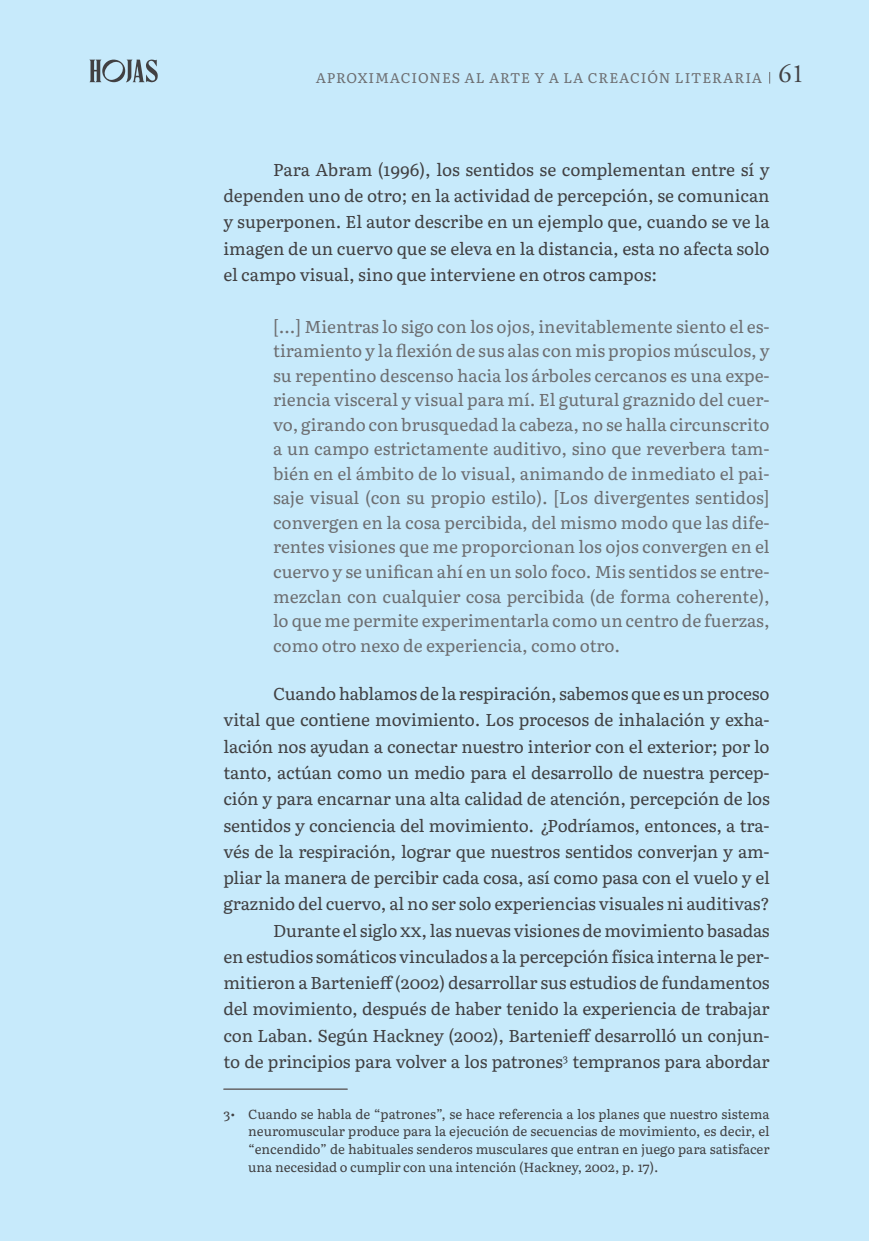
<style>
.page{position:relative;width:869px;height:1241px;background:#fff}
.page>*{position:absolute;margin:0;border:0;box-sizing:border-box;transform-origin:0 0}
.t1{font:17.15px/26.2px "Literata";letter-spacing:-.01em;color:#414042;text-align:justify}
.t2{font:17.15px/24.5px "Literata";color:#6d6e71;text-align:justify}
.t3{font:14px "Literata";letter-spacing:.06em;color:#6d6e71}
.t4{font:13.12px/17.5px "Literata";color:#414042;text-align:justify}
.s1{font-family:"Adobe Garamond Pro";font-size:26.25px;color:#414042}
</style>
<div class="page">
<div style="left:0;top:0;width:868px;height:1240px;background:#c7eafb"></div>
<svg style="left:89px;top:59px;width:69px;height:24px"></svg>
<hr style="left:223px;top:1088px;width:124px;height:1px;background:#6d6e71">
<p class="t3" style="left:315px;top:67px;width:490px">APROXIMACIONES AL ARTE Y A LA CREACIÓN LITERARIA <span class="s1">61</span></p>
<p class="t1" style="left:223px;top:155px;width:547px;text-indent:50px">Para Abram (1996), los sentidos se complementan entre sí y dependen uno de otro; en la actividad de percepción, se comunican y superponen. El autor describe en un ejemplo que, cuando se ve la imagen de un cuervo que se eleva en la distancia, esta no afecta solo el campo visual, sino que interviene en otros campos:</p>
<p class="t2" style="left:273px;top:313px;width:498px">[…] Mientras lo sigo con los ojos, inevitablemente siento el es&shy;tiramiento y la flexión de sus alas con mis propios músculos, y su repentino descenso hacia los árboles cercanos es una expe&shy;riencia visceral y visual para mí. El gutural graznido del cuer&shy;vo, girando con brusquedad la cabeza, no se halla circunscrito a un campo estrictamente auditivo, sino que reverbera tam&shy;bién en el ámbito de lo visual, animando de inmediato el pai&shy;saje visual (con su propio estilo). [Los divergentes sentidos] convergen en la cosa percibida, del mismo modo que las dife&shy;rentes visiones que me proporcionan los ojos convergen en el cuervo y se unifican ahí en un solo foco. Mis sentidos se entre&shy;mezclan con cualquier cosa percibida (de forma coherente), lo que me permite experimentarla como un centro de fuerzas, como otro nexo de experiencia, como otro.</p>
<p class="t1" style="left:223px;top:679px;width:547px;text-align:right">Cuando hablamos de la respiración, sabemos que es un proceso<br>vital que contiene movimiento. Los procesos de inhalación y exha&shy;lación nos ayudan a conectar nuestro interior con el exterior; por lo tanto, actúan como un medio para el desarrollo de nuestra percep&shy;ción y para encarnar una alta calidad de atención, percepción de los sentidos y conciencia del movimiento. ¿Podríamos, entonces, a tra&shy;vés de la respiración, lograr que nuestros sentidos converjan y am&shy;pliar la manera de percibir cada cosa, así como pasa con el vuelo y el graznido del cuervo, al no ser solo experiencias visuales ni auditivas?<br>Durante el siglo xx, las nuevas visiones de movimiento basadas<br>en estudios somáticos vinculados a la percepción física interna le per&shy;mitieron a Bartenieff (2002) desarrollar sus estudios de fundamentos del movimiento, después de haber tenido la experiencia de trabajar con Laban. Según Hackney (2002), Bartenieff desarrolló un conjun&shy;to de principios para volver a los patrones<sup>3</sup> tempranos para abordar</p>
<p class="t4" style="left:248px;top:1104px;width:522px;text-indent:-25px">3• Cuando se habla de “patrones”, se hace referencia a los planes que nuestro sistema neuromuscular produce para la ejecución de secuencias de movimiento, es decir, el “encendido” de habituales senderos musculares que entran en juego para satisfacer una necesidad o cumplir con una intención (Hackney, 2002, p. 17).</p>
</div>
